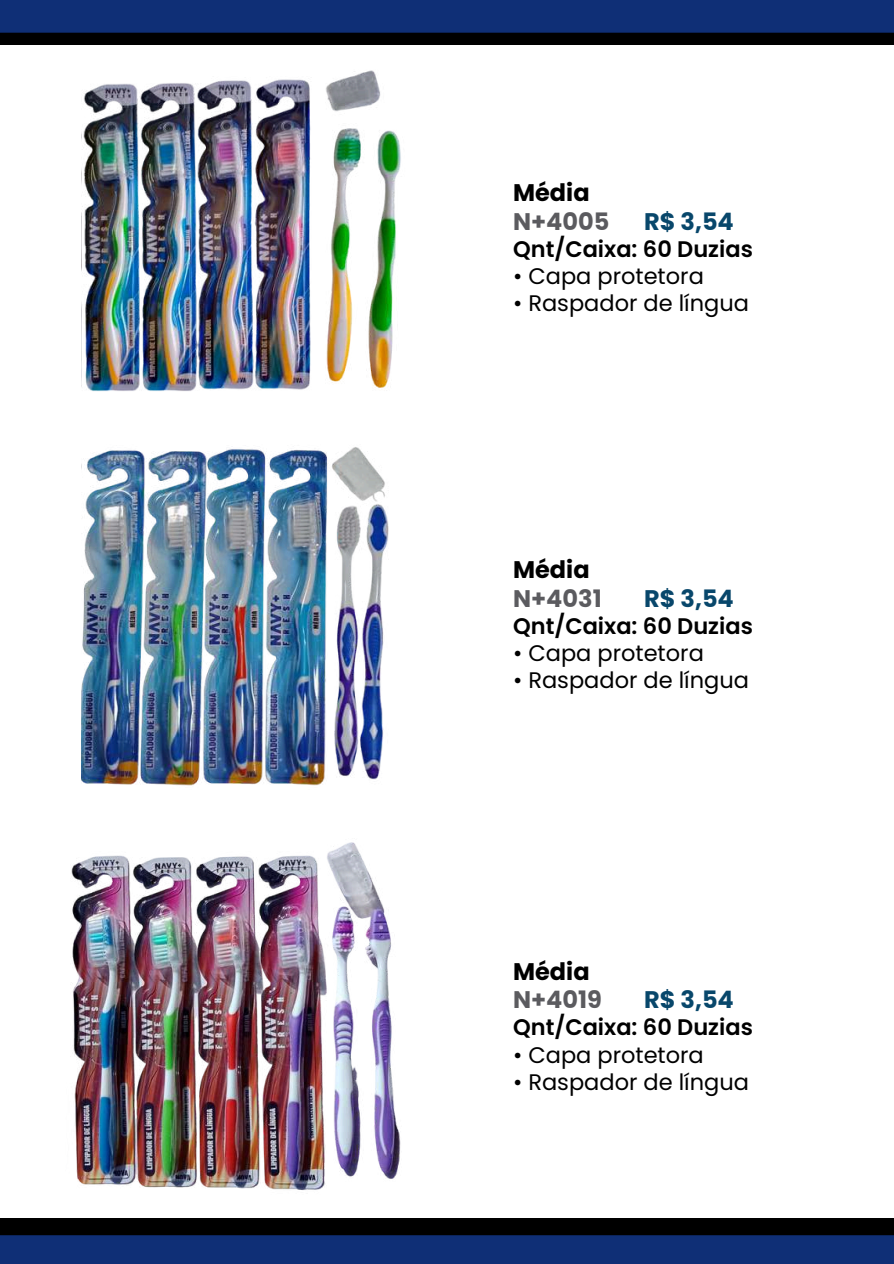
<style>
.page{position:relative;width:894px;height:1264px;background:#fff}
.page>*{position:absolute;margin:0;border:0;box-sizing:border-box;transform-origin:0 0}
.t1{font:700 24px "Poppins";color:#5b5b5f}
.t2{font:700 24px "Poppins";color:#08476b}
.t3{font:700 24px "Poppins";color:#000}
.t4{font:22.5px "Poppins";color:#000}
.t5{font:600 22.5px "Poppins";color:#000}
</style>
<div class="page">
<svg style="left:0;top:0;width:893px;height:45px;background:#0a2255"></svg>
<svg style="left:0;top:1218px;width:893px;height:45px;background:#091c48"></svg>
<img style="left:81px;top:70px;width:320px;height:321px">
<img style="left:81px;top:447px;width:308px;height:339px">
<img style="left:71px;top:842px;width:330px;height:348px">
<p class="t3" style="left:513px;top:176px;width:78px">Média</p>
<p class="t1" style="left:513px;top:204px;width:98px">N+4005</p>
<p class="t2" style="left:644px;top:204px;width:91px">R$ 3,54</p>
<p class="t5" style="left:513px;top:234px;width:241px">Qnt/Caixa: 60 Duzias</p>
<p class="t4" style="left:513px;top:261px;width:192px">• Capa protetora</p>
<p class="t4" style="left:513px;top:288px;width:237px">• Raspador de língua</p>
<p class="t3" style="left:513px;top:553px;width:78px">Média</p>
<p class="t1" style="left:513px;top:581px;width:90px">N+4031</p>
<p class="t2" style="left:644px;top:581px;width:91px">R$ 3,54</p>
<p class="t5" style="left:513px;top:610px;width:241px">Qnt/Caixa: 60 Duzias</p>
<p class="t4" style="left:513px;top:637px;width:192px">• Capa protetora</p>
<p class="t4" style="left:513px;top:664px;width:237px">• Raspador de língua</p>
<p class="t3" style="left:513px;top:954px;width:78px">Média</p>
<p class="t1" style="left:513px;top:982px;width:90px">N+4019</p>
<p class="t2" style="left:644px;top:982px;width:91px">R$ 3,54</p>
<p class="t5" style="left:513px;top:1011px;width:241px">Qnt/Caixa: 60 Duzias</p>
<p class="t4" style="left:513px;top:1038px;width:192px">• Capa protetora</p>
<p class="t4" style="left:513px;top:1065px;width:237px">• Raspador de língua</p>
</div>
